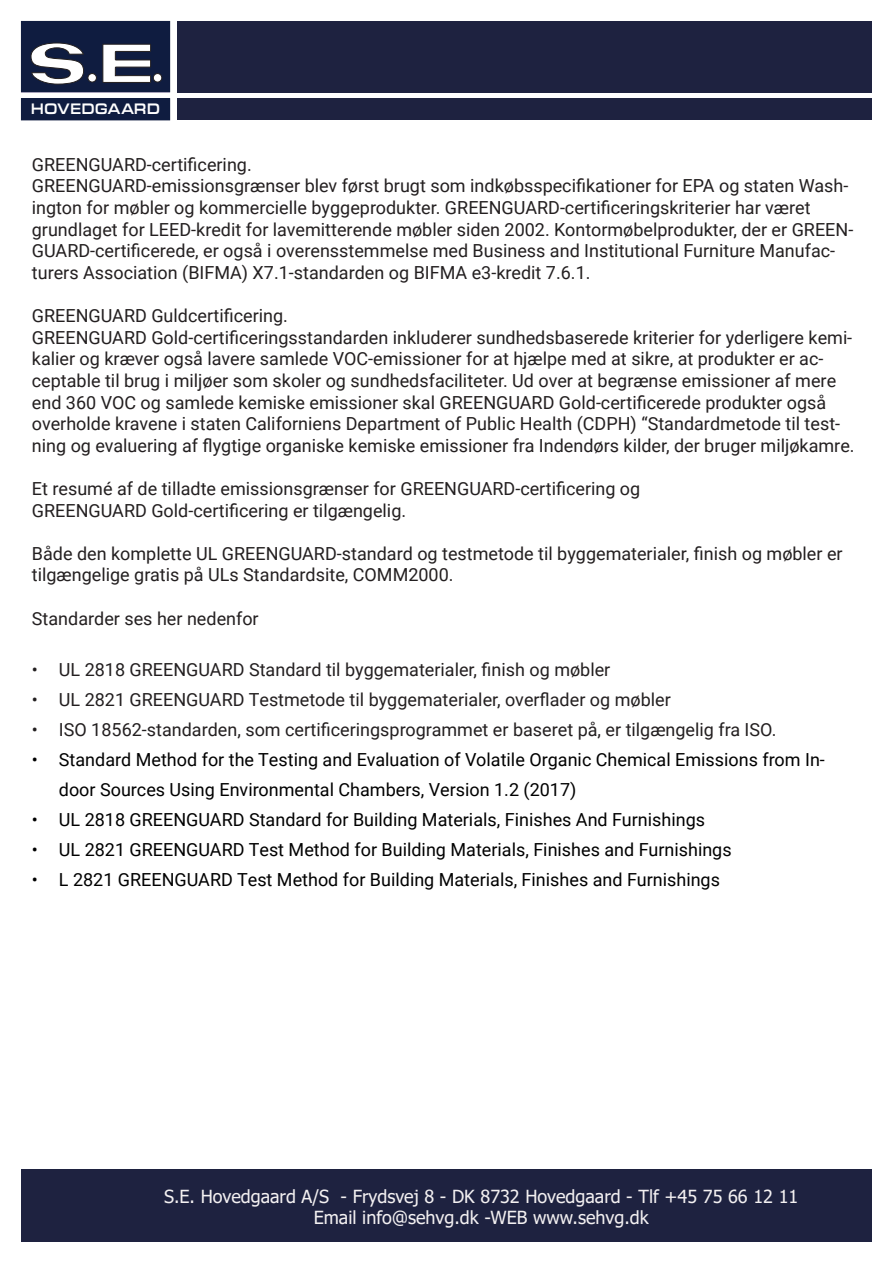
<style>
.page{position:relative;width:893px;height:1263px;background:#fff}
.page>*{position:absolute;margin:0;border:0;box-sizing:border-box;transform-origin:0 0}
.t1{font:18px/21.6px "Roboto";color:#231f20}
.t2{font:18px/30px "Roboto";color:#000}
.t3{font:18px/21.6px "Tahoma";color:#f3f0f1;text-align:center}
.t4{font:500 15.75px "Eurostile Ext";color:#fff;scale:.83 1}
</style>
<div class="page">
<div style="left:21px;top:1169px;width:851px;height:73px;background:#1e2240"></div>
<img style="left:22px;top:92px;width:148px;height:7px">
<div style="left:21px;top:99px;width:149px;height:21px;background:#0f1c40"></div>
<div style="left:21px;top:21px;width:149px;height:71px;background:#0f1c40"></div>
<svg style="left:31px;top:43px;width:53px;height:41px"></svg>
<svg style="left:103px;top:44px;width:48px;height:38px"></svg>
<div style="left:88px;top:74px;width:8px;height:8px;background:#fff;border-radius:50%"></div>
<div style="left:88px;top:74px;width:8px;height:8px;border:1px solid #231f20;border-radius:50%"></div>
<div style="left:153px;top:74px;width:9px;height:8px;background:#fff;border-radius:50%"></div>
<div style="left:153px;top:74px;width:9px;height:8px;border:1px solid #231f20;border-radius:50%"></div>
<div style="left:177px;top:99px;width:695px;height:21px;background:#1e2240"></div>
<div style="left:177px;top:21px;width:695px;height:71px;background:#1e2240"></div>
<p class="t4" style="left:31px;top:98px;width:157px">HOVEDGAARD</p>
<p class="t1" style="left:32px;top:153px;width:221px">GREENGUARD-certificering.</p>
<p class="t1" style="left:32px;top:175px;width:823px">GREENGUARD-emissionsgrænser blev først brugt som indkøbsspecifikationer for EPA og staten Wash&shy;ington for møbler og kommercielle byggeprodukter. GREENGUARD-certificeringskriterier har været grundlaget for LEED-kredit for lavemitterende møbler siden 2002. Kontormøbelprodukter, der er GREEN-GUARD-certificerede, er også i overensstemmelse med Business and Institutional Furniture Manufac&shy;turers Association (BIFMA) X7.1-standarden og BIFMA e3-kredit 7.6.1.</p>
<p class="t1" style="left:32px;top:304px;width:258px">GREENGUARD Guldcertificering.</p>
<p class="t1" style="left:32px;top:326px;width:824px">GREENGUARD Gold-certificeringsstandarden inkluderer sundhedsbaserede kriterier for yderligere kemi&shy;kalier og kræver også lavere samlede VOC-emissioner for at hjælpe med at sikre, at produkter er ac&shy;ceptable til brug i miljøer som skoler og sundhedsfaciliteter. Ud over at begrænse emissioner af mere end 360 VOC og samlede kemiske emissioner skal GREENGUARD Gold-certificerede produkter også overholde kravene i staten Californiens Department of Public Health (CDPH) “Standardmetode til test&shy;ning og evaluering af flygtige organiske kemiske emissioner fra Indendørs kilder, der bruger miljøkamre.</p>
<p class="t1" style="left:32px;top:477px;width:610px">Et resumé af de tilladte emissionsgrænser for GREENGUARD-certificering og</p>
<p class="t1" style="left:32px;top:499px;width:376px">GREENGUARD Gold-certificering er tilgængelig.</p>
<p class="t1" style="left:32px;top:542px;width:812px">Både den komplette UL GREENGUARD-standard og testmetode til byggematerialer, finish og møbler er tilgængelige gratis på ULs Standardsite, COMM2000.</p>
<p class="t1" style="left:32px;top:607px;width:228px">Standarder ses her nedenfor</p>
<p class="t1" style="left:32px;top:658px;width:580px">• UL 2818 GREENGUARD Standard til byggematerialer, finish og møbler</p>
<p class="t1" style="left:32px;top:688px;width:640px">• UL 2821 GREENGUARD Testmetode til byggematerialer, overflader og møbler</p>
<p class="t1" style="left:32px;top:718px;width:746px">• ISO 18562-standarden, som certificeringsprogrammet er baseret på, er tilgængelig fra ISO.</p>
<p class="t2" style="left:59px;top:744px;width:767px;text-indent:-27px">• Standard Method for the Testing and Evaluation of Volatile Organic Chemical Emissions from In&shy;door Sources Using Environmental Chambers, Version 1.2 (2017)</p>
<p class="t2" style="left:32px;top:804px;width:675px">• UL 2818 GREENGUARD Standard for Building Materials, Finishes And Furnishings</p>
<p class="t2" style="left:32px;top:834px;width:701px">• UL 2821 GREENGUARD Test Method for Building Materials, Finishes and Furnishings</p>
<p class="t2" style="left:32px;top:864px;width:690px">• L 2821 GREENGUARD Test Method for Building Materials, Finishes and Furnishings</p>
<p class="t3" style="left:164px;top:1186px;width:636px">S.E. Hovedgaard A/S - Frydsvej 8 - DK 8732 Hovedgaard - Tlf +45 75 66 12 11<br>Email info@sehvg.dk -WEB www.sehvg.dk</p>
</div>
